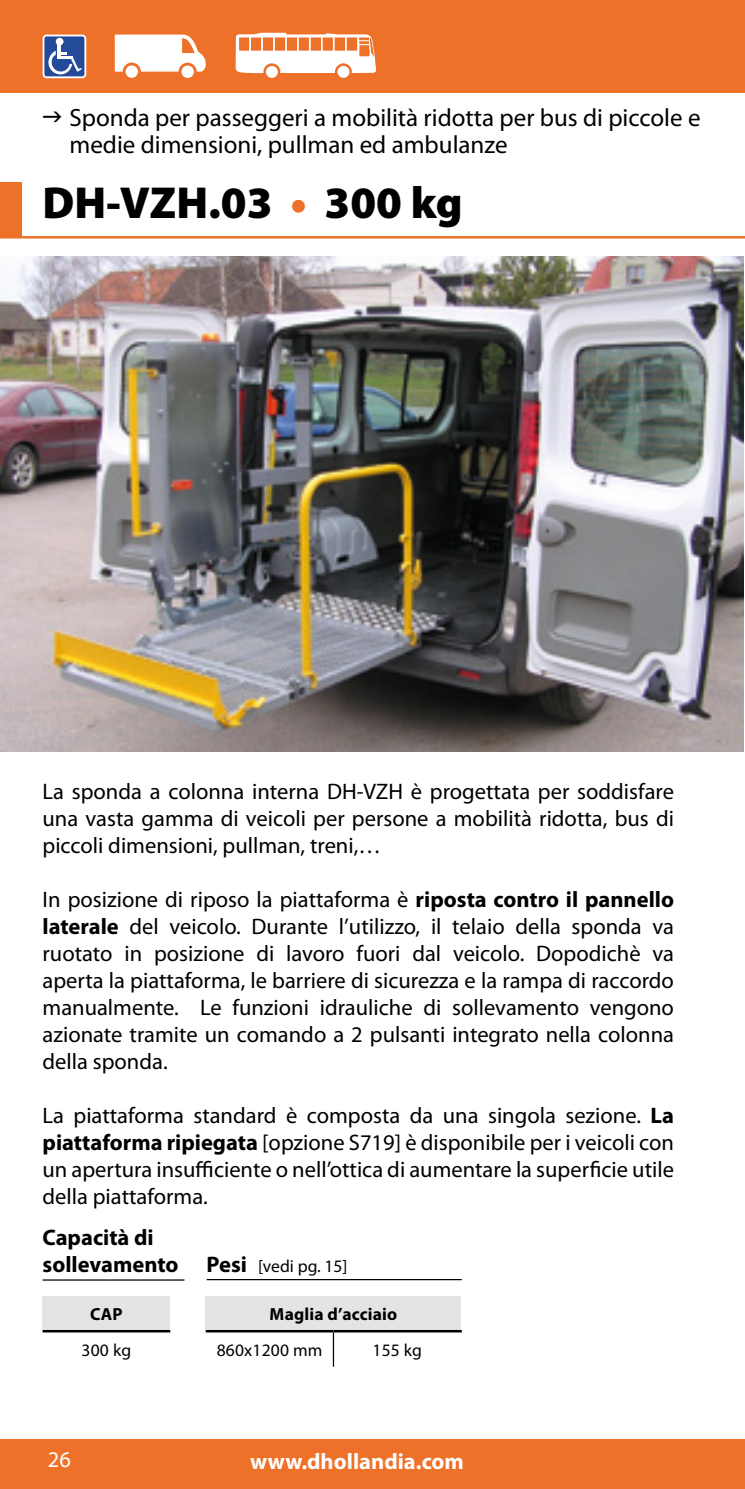
<style>
.page{position:relative;width:745px;height:1489px;background:#fff}
.page>*{position:absolute;margin:0;border:0;box-sizing:border-box;transform-origin:0 0}
.t1{font:900 45px "Myriad Pro";color:#000}
.t2{font:25px/27.5px "Myriad Pro";color:#000}
.t3{font:22.5px/27px "Myriad Pro";color:#000;text-align:justify}
.t4{font:700 22.5px/27px "Myriad Pro";color:#000}
.t5{font:700 22.5px "Myriad Pro";color:#fff}
.t6{font:22.5px "Myriad Pro";color:#fff}
.t7{font:17.5px "Myriad Pro";letter-spacing:.01em;color:#000}
.t8{font:700 17.5px "Myriad Pro";letter-spacing:.01em;color:#000}
.s1{color:#ee712a}
.s2{font-weight:700}
.s3{font-weight:400;font-size:17.5px}
</style>
<div class="page">
<div style="left:0;top:1439px;width:744px;height:49px;background:#ee712a"></div>
<img style="left:0;top:257px;width:743px;height:495px">
<div style="left:0;top:0;width:744px;height:92px;background:#ee712a"></div>
<hr style="left:0;top:236px;width:744px;height:2px;background:#ee712a">
<div style="left:43px;top:35px;width:42px;height:42px;background:#244a9a;border-radius:3px"></div>
<div style="left:43px;top:35px;width:43px;height:43px;border:2px solid #fff;border-radius:3px"></div>
<hr style="left:57px;top:43px;width:3px;height:16px;background:#fff">
<svg style="left:48px;top:51px;width:34px;height:23px"></svg>
<div style="left:56px;top:38px;width:7px;height:7px;background:#fff;border-radius:50%"></div>
<hr style="left:43px;top:1279px;width:141px;height:1px;background:#000">
<hr style="left:206px;top:1278px;width:255px;height:2px;background:#000">
<div style="left:43px;top:1295px;width:127px;height:36px;background:#e4e4e4"></div>
<hr style="left:43px;top:1329px;width:127px;height:3px;background:#000">
<div style="left:206px;top:1295px;width:255px;height:36px;background:#e4e4e4"></div>
<svg style="left:206px;top:1332px;width:255px;height:34px"></svg>
<hr style="left:332px;top:1332px;width:2px;height:34px;background:#000">
<hr style="left:206px;top:1329px;width:127px;height:3px;background:#000">
<hr style="left:333px;top:1329px;width:128px;height:3px;background:#000">
<svg style="left:235px;top:33px;width:141px;height:45px"></svg>
<div style="left:125px;top:65px;width:13px;height:13px;background:#fff;border-radius:50%"></div>
<div style="left:181px;top:65px;width:13px;height:13px;background:#fff;border-radius:50%"></div>
<svg style="left:115px;top:35px;width:91px;height:37px"></svg>
<div style="left:0;top:182px;width:21px;height:55px;background:#ee712a"></div>
<p class="t2" style="left:69px;top:103px;width:632px">Sponda per passeggeri a mobilità ridotta per bus di piccole e medie dimensioni, pullman ed ambulanze</p>
<h1 class="t1" style="left:43px;top:173px;width:421px">DH-VZH.03 <span class="s1">•</span> 300 kg</h1>
<p class="t3" style="left:43px;top:777px;width:632px">La sponda a colonna interna DH-VZH è progettata per soddisfare una vasta gamma di veicoli per persone a mobilità ridotta, bus di piccoli dimensioni, pullman, treni,…</p>
<p class="t3" style="left:43px;top:885px;width:632px">In posizione di riposo la piattaforma è <span class="s2">riposta contro il pannello laterale</span> del veicolo. Durante l’utilizzo, il telaio della sponda va ruotato in posizione di lavoro fuori dal veicolo. Dopodichè va aperta la piattaforma, le barriere di sicurezza e la rampa di raccordo manualmente. Le funzioni idrauliche di sollevamento vengono azionate tramite un comando a 2 pulsanti integrato nella colonna della sponda.</p>
<p class="t3" style="left:43px;top:1101px;width:632px">La piattaforma standard è composta da una singola sezione. <span class="s2">La piattaforma ripiegata</span> [opzione S719] è disponibile per i veicoli con un apertura insufficiente o nell’ottica di aumentare la superficie utile della piattaforma.</p>
<p class="t4" style="left:43px;top:1223px;width:306px">Capacità di<br>sollevamento Pesi <span class="s3">[vedi pg. 15]</span></p>
<p class="t8" style="left:90px;top:1302px;width:34px">CAP</p>
<p class="t7" style="left:82px;top:1338px;width:51px">300 kg</p>
<p class="t8" style="left:269px;top:1302px;width:129px">Maglia d’acciaio</p>
<p class="t7" style="left:216px;top:1338px;width:107px">860x1200 mm</p>
<p class="t7" style="left:372px;top:1338px;width:51px">155 kg</p>
<p class="t6" style="left:48px;top:1445px;width:25px">26</p>
<p class="t5" style="left:250px;top:1446px;width:215px">www.dhollandia.com</p>
</div>
